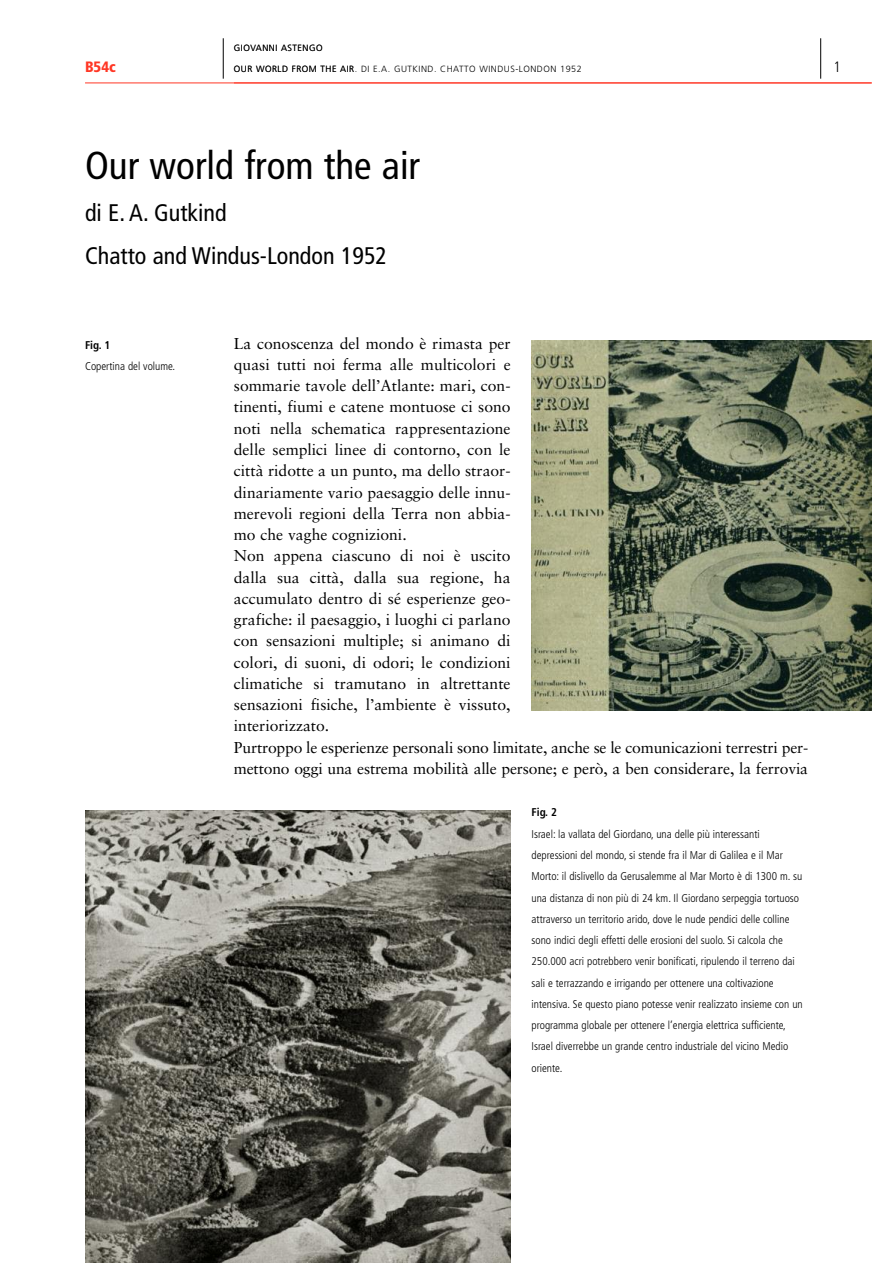
<style>
.page{position:relative;width:893px;height:1263px;background:#fff}
.page>*{position:absolute;margin:0;border:0;box-sizing:border-box;transform-origin:0 0}
.t1{font:condensed 39px "Frutiger";color:#000}
.t2{font:condensed 24px/42.5px "Frutiger";color:#000}
.t3{font:15.75px/21.3px "Sabon";color:#000}
.t4{font:900 condensed 15px "Frutiger";color:#ff3725}
.t5{font:300 condensed 15px "Frutiger";color:#000}
.t6{font:300 condensed 11.25px/21.3px "Frutiger";color:#000}
.t7{font:700 condensed 11.25px "Frutiger";color:#000}
.t8{font:300 9px "Frutiger";letter-spacing:.055em;color:#000}
</style>
<div class="page">
<hr style="left:85px;top:83px;width:149px;height:1px;background:#ff3725">
<hr style="left:223px;top:38px;width:1px;height:41px;background:#000">
<hr style="left:820px;top:38px;width:1px;height:41px;background:#000">
<hr style="left:234px;top:83px;width:638px;height:1px;background:#ff3725">
<img style="left:531px;top:340px;width:341px;height:370px">
<img style="left:85px;top:810px;width:425px;height:453px">
<p class="t8" style="left:234px;top:44px;width:90px">GIOVANNI ASTENGO</p>
<p class="t4" style="left:85px;top:61px;width:32px">B54c</p>
<p class="t8" style="left:234px;top:66px;width:349px">OUR WORLD FROM THE AIR. DI E.A. GUTKIND. CHATTO WINDUS-LONDON 1952</p>
<p class="t5" style="left:833px;top:61px;width:9px">1</p>
<h1 class="t1" style="left:85px;top:149px;width:337px">Our world from the air</h1>
<h2 class="t2" style="left:85px;top:193px;width:304px">di E. A. Gutkind<br>Chatto and Windus-London 1952</h2>
<p class="t7" style="left:85px;top:340px;width:27px">Fig. 1</p>
<p class="t6" style="left:85px;top:356px;width:92px">Copertina del volume.</p>
<p class="t3" style="left:234px;top:334px;width:576px">La conoscenza del mondo è rimasta per<br>quasi tutti noi ferma alle multicolori e<br>sommarie tavole dell’Atlante: mari, con-<br>tinenti, fiumi e catene montuose ci sono<br>noti nella schematica rappresentazione<br>delle semplici linee di contorno, con le<br>città ridotte a un punto, ma dello straor-<br>dinariamente vario paesaggio delle innu-<br>merevoli regioni della Terra non abbia-<br>mo che vaghe cognizioni.<br>Non appena ciascuno di noi è uscito<br>dalla sua città, dalla sua regione, ha<br>accumulato dentro di sé esperienze geo-<br>grafiche: il paesaggio, i luoghi ci parlano<br>con sensazioni multiple; si animano di<br>colori, di suoni, di odori; le condizioni<br>climatiche si tramutano in altrettante<br>sensazioni fisiche, l’ambiente è vissuto,<br>interiorizzato.<br>Purtroppo le esperienze personali sono limitate, anche se le comunicazioni terrestri per&shy;mettono oggi una estrema mobilità alle persone; e però, a ben considerare, la ferrovia</p>
<p class="t7" style="left:531px;top:808px;width:27px">Fig. 2</p>
<p class="t6" style="left:531px;top:824px;width:273px">Israel: la vallata del Giordano, una delle più interessanti depressioni del mondo, si stende fra il Mar di Galilea e il Mar Morto: il dislivello da Gerusalemme al Mar Morto è di 1300 m. su una distanza di non più di 24 km. Il Giordano serpeggia tortuoso attraverso un territorio arido, dove le nude pendici delle colline sono indici degli effetti delle erosioni del suolo. Si calcola che 250.000 acri potrebbero venir bonificati, ripulendo il terreno dai sali e terrazzando e irrigando per ottenere una coltivazione intensiva. Se questo piano potesse venir realizzato insieme con un programma globale per ottenere l’energia elettrica sufficiente, Israel diverrebbe un grande centro industriale del vicino Medio oriente.</p>
</div>
